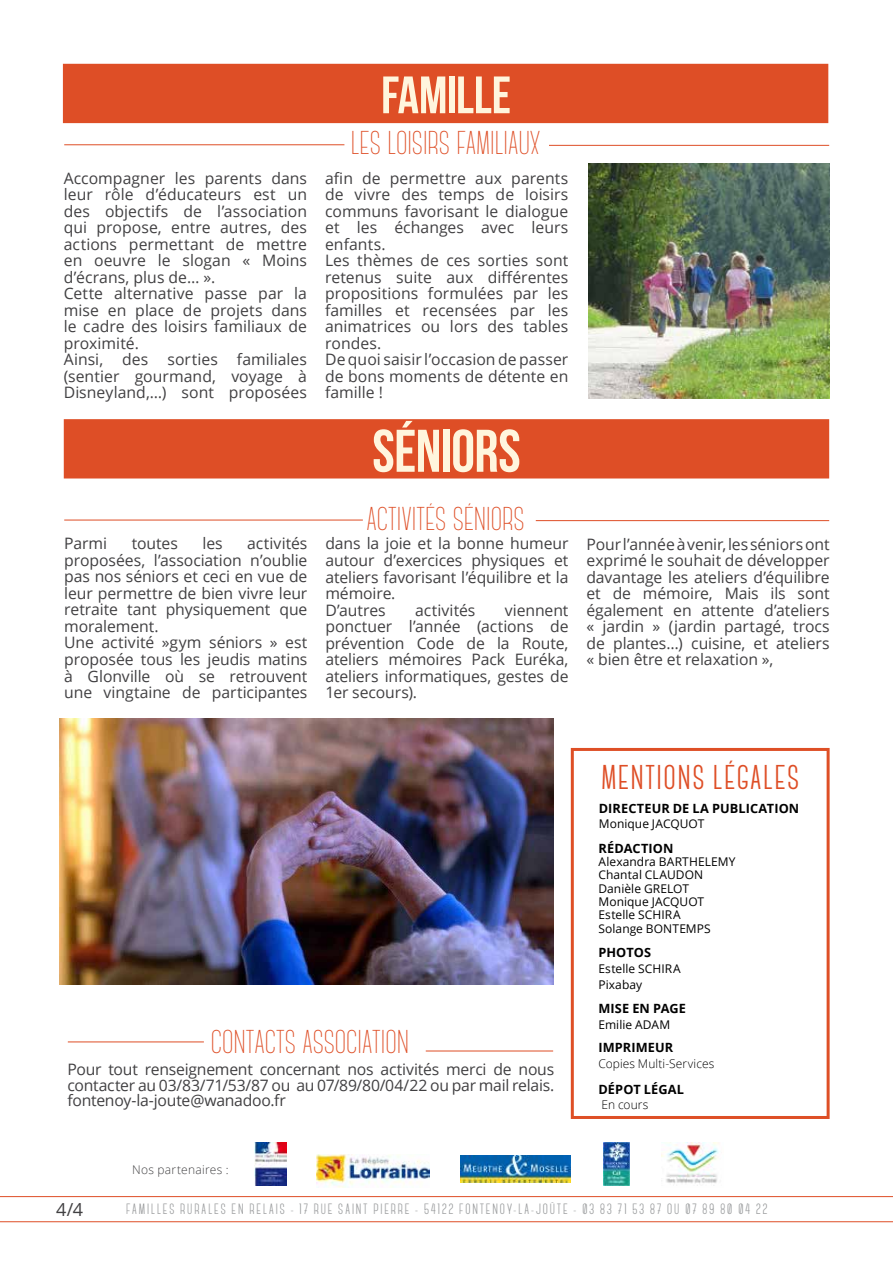
<style>
.page{position:relative;width:893px;height:1263px;background:#fff}
.page>*{position:absolute;margin:0;border:0;box-sizing:border-box;transform-origin:0 0}
.t1{font:60px "Bebas Neue";letter-spacing:-.01em;color:#fff5dd}
.t2{font:52.5px "Bebas Neue";letter-spacing:-.005em;color:#fff5dd}
.t3{font:700 34.35px "Canter";letter-spacing:.04em;color:#de4e26}
.t4{font:300 33px "Canter";color:#de4e26}
.t5{font:18px "Open Sans";color:#414042}
.t6{font:15.75px/16.5px "Open Sans";color:#414042}
.t7{font:15px "Canter Outline";letter-spacing:.11em;color:#7e8082;scale:1.08 1}
.t8{font:700 12.75px "Open Sans";letter-spacing:.005em;color:#000}
.t9{font:12px/13.4px "Open Sans";letter-spacing:.005em;color:#000}
.t10{font:300 12px "Open Sans";letter-spacing:.005em;color:#000}
.t11{font:300 12px "Open Sans";letter-spacing:.025em;color:#414042}
</style>
<div class="page">
<svg style="left:0;top:1196px;width:893px;height:26px"></svg>
<div style="left:571px;top:748px;width:259px;height:371px;background:#fff;border:3px solid #de4f26"></div>
<div style="left:64px;top:419px;width:765px;height:59px;background:#de4e26;border:2px solid #de4e26"></div>
<hr style="left:536px;top:520px;width:293px;height:1px;background:#de4e26">
<hr style="left:549px;top:145px;width:280px;height:1px;background:#de4e26">
<hr style="left:426px;top:1050px;width:127px;height:1px;background:#de4e26">
<hr style="left:64px;top:520px;width:299px;height:1px;background:#de4e26">
<hr style="left:64px;top:144px;width:280px;height:1px;background:#de4e26">
<hr style="left:68px;top:1041px;width:136px;height:1px;background:#de4e26">
<img style="left:254px;top:1143px;width:33px;height:42px">
<img style="left:316px;top:1154px;width:113px;height:34px">
<img style="left:460px;top:1155px;width:110px;height:28px">
<img style="left:603px;top:1143px;width:27px;height:42px">
<img style="left:662px;top:1143px;width:57px;height:43px">
<img style="left:60px;top:719px;width:493px;height:265px">
<img style="left:589px;top:163px;width:240px;height:236px">
<div style="left:63px;top:64px;width:765px;height:59px;background:#de4e26"></div>
<h2 class="t2" style="left:381px;top:66px;width:131px">FAMILLE</h2>
<h3 class="t4" style="left:351px;top:127px;width:125px">LES LOISIRS FAMILIA</h3>
<h3 class="t4" style="left:518px;top:127px;width:23px">UX</h3>
<p class="t6" style="left:64px;top:169px;width:245px">Accompagner les parents dans leur rôle d’éducateurs est un des objectifs de l’association qui propose, entre autres, des actions permettant de mettre en oeuvre le slogan « Moins d’écrans, plus de… ».<br>Cette alternative passe par la mise en place de projets dans le cadre des loisirs familiaux de proximité.<br>Ainsi, des sorties familiales (sentier gourmand, voyage à<br>Disneyland,…) sont proposées</p>
<p class="t6" style="left:325px;top:169px;width:245px">afin de permettre aux parents de vivre des temps de loisirs communs favorisant le dialogue et les échanges avec leurs enfants.<br>Les thèmes de ces sorties sont retenus suite aux différentes propositions formulées par les familles et recensées par les animatrices ou lors des tables rondes.<br>De quoi saisir l’occasion de passer de bons moments de détente en famille !</p>
<h1 class="t1" style="left:372px;top:418px;width:150px">SÉNIORS</h1>
<h3 class="t4" style="left:367px;top:503px;width:147px">ACTIVITÉS SÉNIORS</h3>
<p class="t6" style="left:64px;top:535px;width:245px;text-indent:183px">activités proposées, l’association n’oublie pas nos séniors et ceci en vue de leur permettre de bien vivre leur retraite tant physiquement que moralement.<br>Une activité »gym séniors » est proposée tous les jeudis matins à Glonville où se retrouvent une vingtaine de participantes</p>
<p class="t6" style="left:325px;top:535px;width:245px">dans la joie et la bonne humeur autour d’exercices physiques et ateliers favorisant l’équilibre et la mémoire.<br>D’autres</p>
<p class="t6" style="left:64px;top:535px;width:44px">Parmi</p>
<p class="t6" style="left:132px;top:535px;width:48px">toutes</p>
<p class="t6" style="left:202px;top:535px;width:22px">les</p>
<p class="t6" style="left:415px;top:601px;width:62px">activités</p>
<p class="t6" style="left:325px;top:601px;width:245px;text-align:justify;text-indent:179px">viennent ponctuer l’année (actions de prévention Code de la Route, ateliers mémoires Pack Euréka, ateliers informatiques, gestes de 1er secours).</p>
<p class="t6" style="left:586px;top:535px;width:245px;text-align:justify">Pour l’année à venir, les séniors ont exprimé le souhait de développer davantage les ateliers d’équilibre et de mémoire, Mais ils sont également en attente d’ateliers « jardin » (jardin partagé, trocs de plantes…) cuisine, et ateliers « bien être et relaxation »,</p>
<h3 class="t4" style="left:211px;top:1026px;width:200px">CONTACTS ASSOCIATION</h3>
<p class="t6" style="left:67px;top:1061px;width:488px;line-height:15.8px;text-align:justify">Pour tout renseignement concernant nos activités merci de nous contacter au 03/83/71/53/87 ou au 07/89/80/04/22 ou par mail relais. fontenoy-la-joute@wanadoo.fr</p>
<p class="t11" style="left:132px;top:1161px;width:98px">Nos partenaires :</p>
<h3 class="t3" style="left:601px;top:760px;width:200px">MENTIONS LÉGALES</h3>
<p class="t8" style="left:599px;top:799px;width:202px">DIRECTEUR DE LA PUBLICATION</p>
<p class="t9" style="left:599px;top:817px;width:107px">Monique JACQUOT</p>
<p class="t8" style="left:598px;top:839px;width:76px">RÉDACTION</p>
<p class="t9" style="left:598px;top:855px;width:139px">Alexandra BARTHELEMY<br>Chantal CLAUDON<br>Danièle GRELOT<br>Monique JACQUOT<br>Estelle SCHIRA<br>Solange BONTEMPS</p>
<p class="t8" style="left:598px;top:944px;width:54px">PHOTOS</p>
<p class="t9" style="left:598px;top:961px;width:84px;line-height:15.8px">Estelle SCHIRA<br>Pixabay</p>
<p class="t8" style="left:598px;top:999px;width:89px">MISE EN PAGE</p>
<p class="t9" style="left:598px;top:1017px;width:73px">Emilie ADAM</p>
<p class="t8" style="left:598px;top:1038px;width:14px">IMPRIMEUR</p>
<p class="t10" style="left:598px;top:1055px;width:117px">Copies Multi-Services</p>
<p class="t8" style="left:598px;top:1080px;width:87px">DÉPOT LÉGAL</p>
<p class="t10" style="left:601px;top:1097px;width:48px">En cours</p>
<p class="t5" style="left:56px;top:1197px;width:29px">4/4</p>
<p class="t7" style="left:126px;top:1202px;width:596px">FAMILLES RURALES EN RELAIS - 17 RUE SAINT PIERRE - 54122 FONTENOY-LA-JOÛTE - 03 83 71 53 87 OU 07 89 80 04 22</p>
</div>
